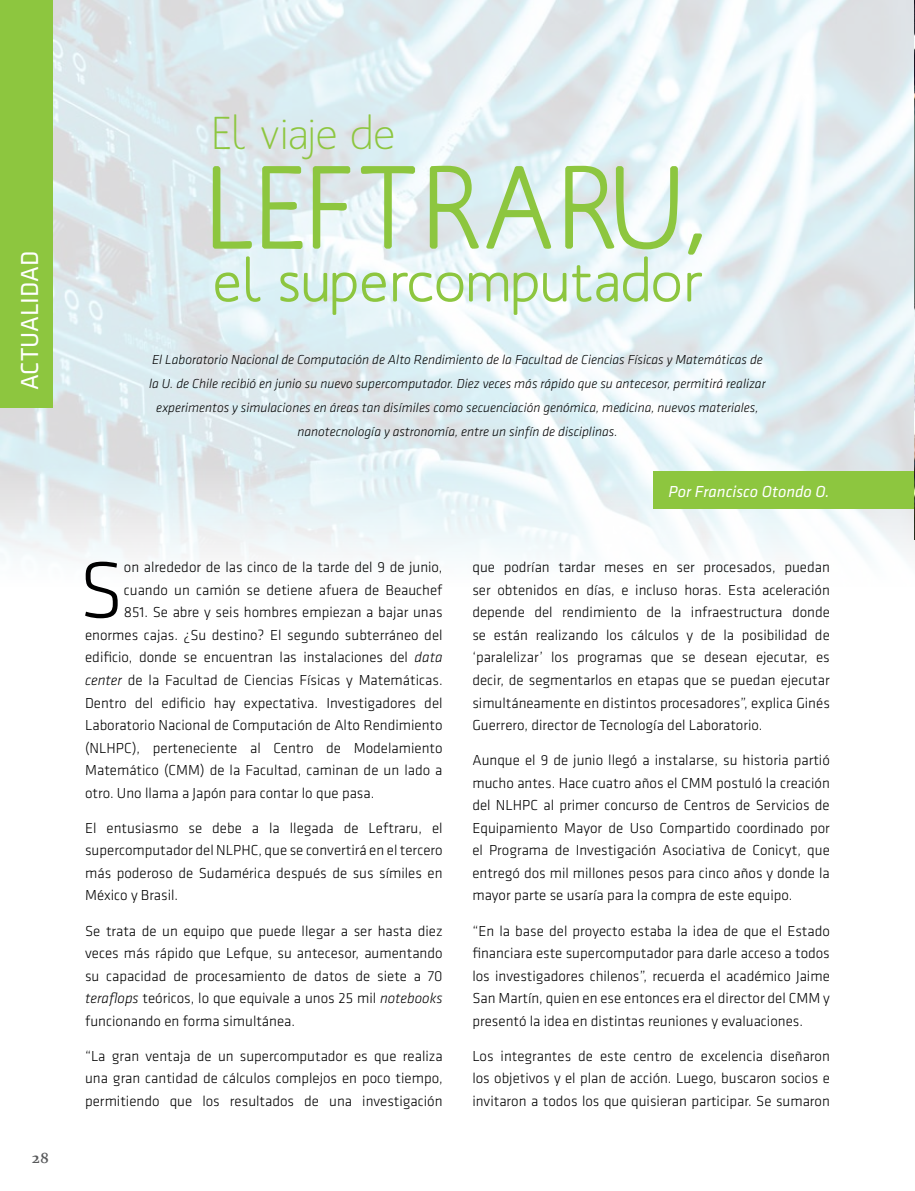
<style>
.page{position:relative;width:915px;height:1191px;background:#fff}
.page>*{position:absolute;margin:0;border:0;box-sizing:border-box;transform-origin:0 0}
.t1{font:500 116.85px "Mank Sans";color:#8dc63f}
.t2{font:300 82.5px "Klavika";color:#000}
.t3{font:500 59.4px "Mank Sans";color:#8dc63f}
.t4{font:45.6px "Mank Sans";color:#8dc63f}
.t5{font:25.5px "Klavika";color:#fff}
.t6{font:italic 16.5px "Klavika";color:#fff}
.t7{font:300 15px/22.5px "Klavika";color:#000;text-align:justify}
.t8{font:600 15px "Prensa";color:#58595b}
.t9{font:italic 300 13.5px/24px "Klavika";color:#000;text-align:center}
.s1{font-style:italic}
</style>
<div class="page">
<img style="left:0;top:0;width:914px;height:555px">
<div style="left:653px;top:472px;width:261px;height:37px;background:#8dc63f"></div>
<div style="left:0;top:0;width:53px;height:407px;background:#8dc63f"></div>
<img style="left:914px;top:0;width:1px;height:540px">
<h3 class="t5" style="left:16px;top:390px;width:141px;rotate:-90deg">ACTUALIDAD</h3>
<p class="t8" style="left:32px;top:1148px;width:18px">28</p>
<h3 class="t4" style="left:212px;top:105px;width:184px">El viaje de</h3>
<h1 class="t1" style="left:207px;top:134px;width:500px">Leftraru,</h1>
<h3 class="t3" style="left:212px;top:243px;width:491px">el supercomputador</h3>
<p class="t9" style="left:149px;top:348px;width:618px">El Laboratorio Nacional de Computación de Alto Rendimiento de la Facultad de Ciencias Físicas y Matemáticas de la U. de Chile recibió en junio su nuevo supercomputador. Diez veces más rápido que su antecesor, permitirá realizar experimentos y simulaciones en áreas tan disímiles como secuenciación genómica, medicina, nuevos materiales, nanotecnología y astronomía, entre un sinfín de disciplinas.</p>
<h2 class="t2" style="left:79px;top:545px;width:46px">S</h2>
<p class="t7" style="left:124px;top:556px;width:320px">on alrededor de las cinco de la tarde del 9 de junio,</p>
<p class="t7" style="left:124px;top:579px;width:320px">cuando un camión se detiene afuera de Beauchef</p>
<p class="t7" style="left:124px;top:601px;width:320px">851. Se abre y seis hombres empiezan a bajar unas</p>
<p class="t7" style="left:85px;top:624px;width:359px">enormes cajas. ¿Su destino? El segundo subterráneo del</p>
<p class="t7" style="left:85px;top:646px;width:359px">edificio, donde se encuentran las instalaciones del <span class="s1">data</span></p>
<p class="t7" style="left:85px;top:669px;width:359px"><span class="s1">center</span> de la Facultad de Ciencias Físicas y Matemáticas.</p>
<p class="t7" style="left:85px;top:691px;width:359px">Dentro del edificio hay expectativa. Investigadores del</p>
<p class="t7" style="left:85px;top:714px;width:359px">Laboratorio Nacional de Computación de Alto Rendimiento</p>
<p class="t7" style="left:85px;top:736px;width:359px">(NLHPC), perteneciente al Centro de Modelamiento</p>
<p class="t7" style="left:85px;top:759px;width:359px">Matemático (CMM) de la Facultad, caminan de un lado a</p>
<p class="t7" style="left:85px;top:781px;width:291px">otro. Uno llama a Japón para contar lo que pasa.</p>
<p class="t7" style="left:85px;top:817px;width:359px">El entusiasmo se debe a la llegada de Leftraru, el supercomputador del NLPHC, que se convertirá en el tercero más poderoso de Sudamérica después de sus símiles en México y Brasil.</p>
<p class="t7" style="left:85px;top:919px;width:359px">Se trata de un equipo que puede llegar a ser hasta diez veces más rápido que Lefque, su antecesor, aumentando su capacidad de procesamiento de datos de siete a 70 <span class="s1">teraflops</span> teóricos, lo que equivale a unos 25 mil <span class="s1">notebooks </span>funcionando en forma simultánea.</p>
<p class="t7" style="left:85px;top:1045px;width:359px">“La gran ventaja de un supercomputador es que realiza una gran cantidad de cálculos complejos en poco tiempo, permitiendo que los resultados de una investigación</p>
<p class="t6" style="left:668px;top:482px;width:162px">Por Francisco Otondo O.</p>
<p class="t7" style="left:472px;top:556px;width:359px">que podrían tardar meses en ser procesados, puedan ser obtenidos en días, e incluso horas. Esta aceleración depende del rendimiento de la infraestructura donde se están realizando los cálculos y de la posibilidad de ‘paralelizar’ los programas que se desean ejecutar, es decir, de segmentarlos en etapas que se puedan ejecutar simultáneamente en distintos procesadores”, explica Ginés Guerrero, director de Tecnología del Laboratorio.</p>
<p class="t7" style="left:472px;top:749px;width:359px">Aunque el 9 de junio llegó a instalarse, su historia partió mucho antes. Hace cuatro años el CMM postuló la creación del NLHPC al primer concurso de Centros de Servicios de Equipamiento Mayor de Uso Compartido coordinado por el Programa de Investigación Asociativa de Conicyt, que entregó dos mil millones pesos para cinco años y donde la mayor parte se usaría para la compra de este equipo.</p>
<p class="t7" style="left:472px;top:919px;width:359px">“En la base del proyecto estaba la idea de que el Estado financiara este supercomputador para darle acceso a todos los investigadores chilenos”, recuerda el académico Jaime San Martín, quien en ese entonces era el director del CMM y presentó la idea en distintas reuniones y evaluaciones.</p>
<p class="t7" style="left:472px;top:1045px;width:359px">Los integrantes de este centro de excelencia diseñaron los objetivos y el plan de acción. Luego, buscaron socios e invitaron a todos los que quisieran participar. Se sumaron</p>
</div>
